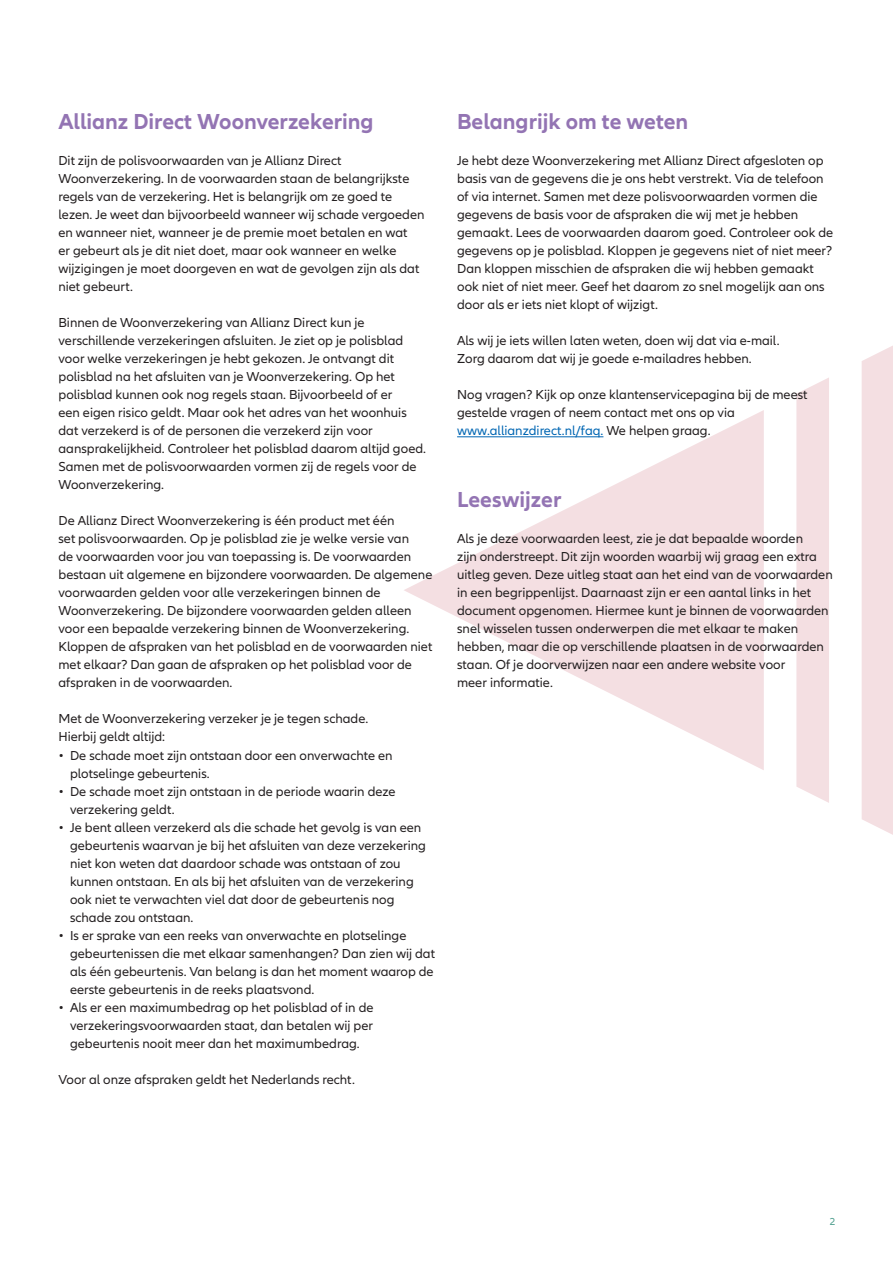
<style>
.page{position:relative;width:893px;height:1263px;background:#fff}
.page>*{position:absolute;margin:0;border:0;box-sizing:border-box;transform-origin:0 0}
.Subkop{font:700 22.5px "Allianz Neo";color:#9374b3}
.Paragraaf{font:13.5px/18px "Allianz Neo";color:#231f20}
.Subkop-2{font:13.5px/18px "Allianz Neo";color:#231f20}
.Paragraaf-2{font:13.5px "Allianz Neo";color:#0166b3}
.t1{font:10.5px "Allianz Neo";color:#4b9d8c}
.s1{color:#231f20}
</style>
<div class="page">
<svg style="left:404px;top:346px;width:489px;height:489px"></svg>
<hr style="left:457px;top:436px;width:146px;height:1px;background:#0166b3">
<p class="Subkop" style="left:58px;top:109px;width:317px">Allianz Direct Woonverzekering</p>
<p class="Paragraaf" style="left:58px;top:152px;width:367px">Dit zijn de polisvoorwaarden van je Allianz Direct Woonverzekering. In de voorwaarden staan de belangrijkste regels van de verzekering. Het is belangrijk om ze goed te lezen. Je weet dan bijvoorbeeld wanneer wij schade vergoeden en wanneer niet, wanneer je de premie moet betalen en wat<br>er gebeurt als je dit niet doet, maar ook wanneer en welke wijzigingen je moet doorgeven en wat de gevolgen zijn als dat niet gebeurt.</p>
<p class="Paragraaf" style="left:58px;top:314px;width:369px">Binnen de Woonverzekering van Allianz Direct kun je verschillende verzekeringen afsluiten. Je ziet op je polisblad voor welke verzekeringen je hebt gekozen. Je ontvangt dit polisblad na het afsluiten van je Woonverzekering. Op het polisblad kunnen ook nog regels staan. Bijvoorbeeld of er<br>een eigen risico geldt. Maar ook het adres van het woonhuis dat verzekerd is of de personen die verzekerd zijn voor aansprakelijkheid. Controleer het polisblad daarom altijd goed.<br>Samen met de polisvoorwaarden vormen zij de regels voor de Woonverzekering.</p>
<p class="Paragraaf" style="left:58px;top:512px;width:375px">De Allianz Direct Woonverzekering is één product met één<br>set polisvoorwaarden. Op je polisblad zie je welke versie van<br>de voorwaarden voor jou van toepassing is. De voorwaarden bestaan uit algemene en bijzondere voorwaarden. De algemene voorwaarden gelden voor alle verzekeringen binnen de Woonverzekering. De bijzondere voorwaarden gelden alleen voor een bepaalde verzekering binnen de Woonverzekering.<br>Kloppen de afspraken van het polisblad en de voorwaarden niet met elkaar? Dan gaan de afspraken op het polisblad voor de afspraken in de voorwaarden.</p>
<p class="Paragraaf" style="left:58px;top:710px;width:311px">Met de Woonverzekering verzeker je je tegen schade.<br>Hierbij geldt altijd:</p>
<p class="Paragraaf" style="left:70px;top:746px;width:324px;text-indent:-12px">• De schade moet zijn ontstaan door een onverwachte en plotselinge gebeurtenis.</p>
<p class="Paragraaf" style="left:70px;top:782px;width:327px;text-indent:-12px">• De schade moet zijn ontstaan in de periode waarin deze verzekering geldt.</p>
<p class="Paragraaf" style="left:70px;top:818px;width:358px;text-indent:-12px">• Je bent alleen verzekerd als die schade het gevolg is van een gebeurtenis waarvan je bij het afsluiten van deze verzekering niet kon weten dat daardoor schade was ontstaan of zou kunnen ontstaan. En als bij het afsluiten van de verzekering ook niet te verwachten viel dat door de gebeurtenis nog schade zou ontstaan.</p>
<p class="Paragraaf" style="left:70px;top:926px;width:367px;text-indent:-12px">• Is er sprake van een reeks van onverwachte en plotselinge gebeurtenissen die met elkaar samenhangen? Dan zien wij dat als één gebeurtenis. Van belang is dan het moment waarop de eerste gebeurtenis in de reeks plaatsvond.</p>
<p class="Paragraaf" style="left:70px;top:998px;width:305px;text-align:justify;text-indent:-12px">• Als er een maximumbedrag op het polisblad of in de verzekeringsvoorwaarden staat, dan betalen wij per gebeurtenis nooit meer dan het maximumbedrag.</p>
<p class="Paragraaf" style="left:58px;top:1070px;width:298px">Voor al onze afspraken geldt het Nederlands recht.</p>
<p class="Subkop" style="left:457px;top:109px;width:233px">Belangrijk om te weten</p>
<p class="Subkop-2" style="left:457px;top:152px;width:378px">Je hebt deze Woonverzekering met Allianz Direct afgesloten op basis van de gegevens die je ons hebt verstrekt. Via de telefoon of via internet. Samen met deze polisvoorwaarden vormen die gegevens de basis voor de afspraken die wij met je hebben gemaakt. Lees de voorwaarden daarom goed. Controleer ook de gegevens op je polisblad. Kloppen je gegevens niet of niet meer?<br>Dan kloppen misschien de afspraken die wij hebben gemaakt ook niet of niet meer. Geef het daarom zo snel mogelijk aan ons door als er iets niet klopt of wijzigt.</p>
<p class="Paragraaf" style="left:457px;top:332px;width:324px">Als wij je iets willen laten weten, doen wij dat via e-mail.</p>
<p class="Paragraaf" style="left:457px;top:350px;width:296px">Zorg daarom dat wij je goede e-mailadres hebben.</p>
<p class="Paragraaf" style="left:457px;top:386px;width:352px">Nog vragen? Kijk op onze klantenservicepagina bij de meest gestelde vragen of neem contact met ons op via</p>
<p class="Paragraaf-2" style="left:457px;top:423px;width:255px">www.allianzdirect.nl/faq. <span class="s1">We helpen graag.</span></p>
<p class="Subkop" style="left:457px;top:487px;width:106px">Leeswijzer</p>
<p class="Subkop-2" style="left:457px;top:530px;width:347px">Als je deze voorwaarden leest, zie je dat bepaalde woorden</p>
<p class="Subkop-2" style="left:457px;top:548px;width:377px">zijn onderstreept. Dit zijn woorden waarbij wij graag een extra uitleg geven. Deze uitleg staat aan het eind van de voorwaarden in een begrippenlijst. Daarnaast zijn er een aantal links in het document opgenomen. Hiermee kunt je binnen de voorwaarden snel wisselen tussen onderwerpen die met elkaar te maken hebben, maar die op verschillende plaatsen in de voorwaarden staan. Of je doorverwijzen naar een andere website voor</p>
<p class="Subkop-2" style="left:457px;top:674px;width:97px">meer informatie.</p>
<p class="t1" style="left:830px;top:1215px;width:7px">2</p>
</div>
